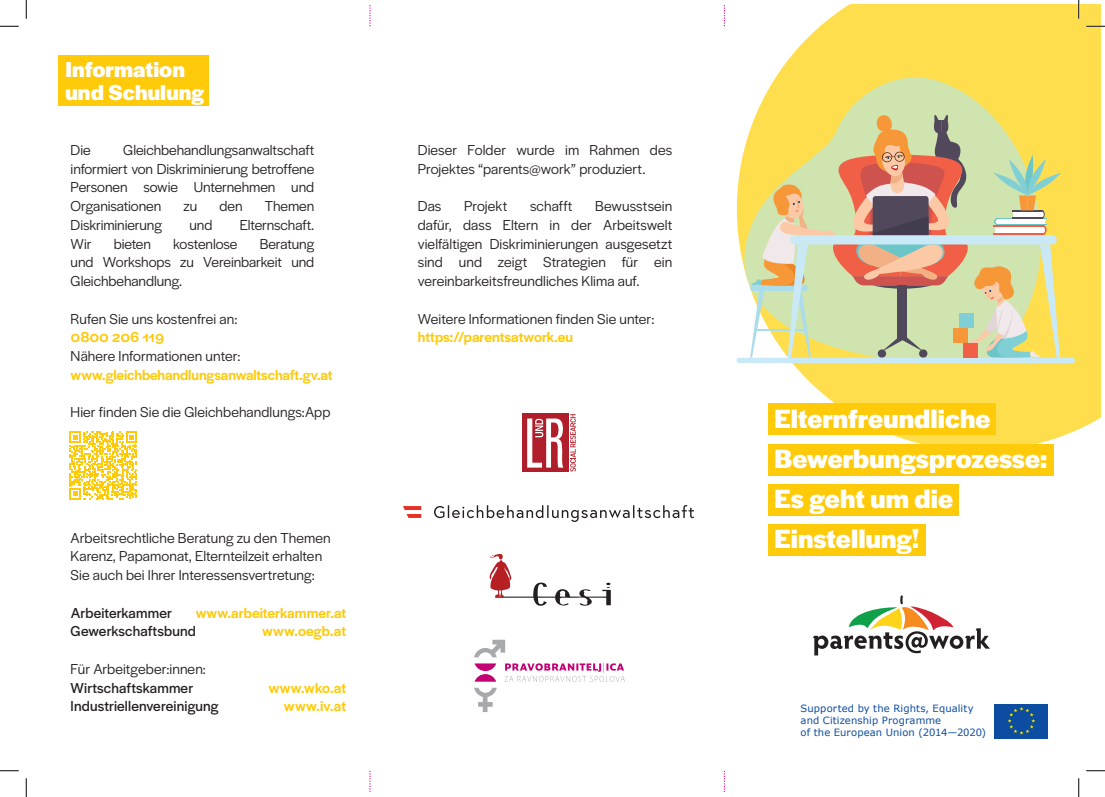
<style>
.page{position:relative;width:1105px;height:797px;background:#fff}
.page>*{position:absolute;margin:0;border:0;box-sizing:border-box;transform-origin:0 0}
.t1{font:700 27.5px/40px "Halyard Display";letter-spacing:.005em;color:#fff}
.t2{font:700 22.5px/22.5px "Halyard Display";letter-spacing:.005em;color:#fff}
.t3{font:15px/18.8px "Halyard Display";color:#231f20;text-align:justify}
.t4{font:500 15px "Halyard Display";letter-spacing:-.005em;color:#feca0a}
.t5{font:15px "Halyard Display";letter-spacing:.01em;color:#231f20}
.t6{font:10px/12px "Verdana";letter-spacing:.01em;color:#0d4da1}
</style>
<div class="page">
<svg style="left:768px;top:5px;width:332px;height:439px;background:#fee266"></svg>
<svg style="left:736px;top:68px;width:343px;height:311px;fill:#ffde4e"></svg>
<div style="left:737px;top:358px;width:338px;height:5px;background:#c8e9f5;border-radius:2px"></div>
<svg style="left:750px;top:113px;width:311px;height:245px;background:#d5c992"></svg>
<div style="left:58px;top:56px;width:150px;height:50px;background:#feca0a"></div>
<svg style="left:70px;top:431px;width:67px;height:68px"></svg>
<svg style="left:813px;top:595px;width:177px;height:60px"></svg>
<svg style="left:995px;top:704px;width:53px;height:34px;background:#14519c"></svg>
<div style="left:768px;top:403px;width:228px;height:31px;background:#feca0a"></div>
<div style="left:768px;top:444px;width:286px;height:31px;background:#feca0a"></div>
<div style="left:768px;top:485px;width:190px;height:31px;background:#feca0a"></div>
<div style="left:768px;top:524px;width:158px;height:31px;background:#feca0a"></div>
<div style="left:522px;top:414px;width:46px;height:58px;background:#b11e2b"></div>
<svg style="left:570px;top:414px;width:6px;height:57px"></svg>
<svg style="left:527px;top:418px;width:36px;height:49px"></svg>
<svg style="left:434px;top:505px;width:260px;height:17px"></svg>
<svg style="left:403px;top:506px;width:18px;height:12px"></svg>
<svg style="left:489px;top:554px;width:122px;height:52px"></svg>
<svg style="left:504px;top:663px;width:121px;height:18px"></svg>
<svg style="left:474px;top:639px;width:31px;height:18px"></svg>
<svg style="left:474px;top:663px;width:22px;height:18px"></svg>
<svg style="left:474px;top:687px;width:23px;height:25px"></svg>
<svg style="left:370px;top:5px;width:1px;height:21px"></svg>
<svg style="left:724px;top:5px;width:1px;height:21px"></svg>
<svg style="left:370px;top:770px;width:1px;height:22px"></svg>
<svg style="left:724px;top:770px;width:1px;height:22px"></svg>
<svg style="left:0;top:25px;width:19px;height:2px"></svg>
<svg style="left:1086px;top:25px;width:19px;height:2px"></svg>
<svg style="left:0;top:770px;width:19px;height:1px"></svg>
<svg style="left:1086px;top:770px;width:19px;height:1px"></svg>
<svg style="left:25px;top:0;width:2px;height:19px"></svg>
<svg style="left:25px;top:778px;width:2px;height:19px"></svg>
<svg style="left:1078px;top:0;width:1px;height:19px"></svg>
<svg style="left:1078px;top:778px;width:1px;height:19px"></svg>
<h2 class="t2" style="left:65px;top:57px;width:140px">Information und Schulung</h2>
<p class="t3" style="left:71px;top:140px;width:245px;text-indent:53px">Gleichbehandlungsanwaltschaft informiert von Diskriminierung betroffene Personen sowie Unternehmen und Organisationen</p>
<p class="t3" style="left:71px;top:140px;width:22px">Die</p>
<p class="t3" style="left:184px;top:196px;width:15px">zu</p>
<p class="t3" style="left:220px;top:196px;width:25px">den</p>
<p class="t3" style="left:265px;top:196px;width:51px">Themen</p>
<p class="t3" style="left:71px;top:215px;width:93px">Diskriminierung</p>
<p class="t3" style="left:189px;top:215px;width:24px">und</p>
<p class="t3" style="left:240px;top:215px;width:76px">Elternschaft.</p>
<p class="t3" style="left:71px;top:233px;width:22px">Wir</p>
<p class="t3" style="left:114px;top:233px;width:39px">bieten</p>
<p class="t3" style="left:173px;top:233px;width:66px">kostenlose</p>
<p class="t3" style="left:71px;top:233px;width:245px;text-indent:189px">Beratung und Workshops zu Vereinbarkeit und Gleichbehandlung.</p>
<p class="t3" style="left:71px;top:308px;width:168px">Rufen Sie uns kostenfrei an:</p>
<p class="t4" style="left:71px;top:326px;width:95px">0800 206 119</p>
<p class="t3" style="left:71px;top:346px;width:171px">Nähere Informationen unter:</p>
<p class="t4" style="left:71px;top:364px;width:263px">www.gleichbehandlungsanwaltschaft.gv.at</p>
<p class="t3" style="left:71px;top:402px;width:261px">Hier finden Sie die Gleichbehandlungs:App</p>
<p class="t3" style="left:71px;top:527px;width:261px;text-align:left">Arbeitsrechtliche Beratung zu den Themen<br>Karenz, Papamonat, Elternteilzeit erhalten<br>Sie auch bei Ihrer Interessensvertretung:</p>
<p class="t5" style="left:71px;top:602px;width:103px">Arbeiterkammer</p>
<p class="t4" style="left:196px;top:602px;width:152px">www.arbeiterkammer.at</p>
<p class="t5" style="left:71px;top:620px;width:127px">Gewerkschaftsbund</p>
<p class="t4" style="left:262px;top:620px;width:86px">www.oegb.at</p>
<p class="t3" style="left:71px;top:658px;width:137px">Für Arbeitgeber:innen:</p>
<p class="t5" style="left:71px;top:677px;width:124px">Wirtschaftskammer</p>
<p class="t4" style="left:269px;top:677px;width:79px">www.wko.at</p>
<p class="t5" style="left:71px;top:695px;width:149px">Industriellenvereinigung</p>
<p class="t4" style="left:284px;top:695px;width:64px">www.iv.at</p>
<p class="t3" style="left:418px;top:140px;width:256px">Dieser Folder wurde im Rahmen des<br>Projektes “parents@work” produziert.</p>
<p class="t3" style="left:418px;top:196px;width:25px">Das</p>
<p class="t3" style="left:464px;top:196px;width:45px">Projekt</p>
<p class="t3" style="left:530px;top:196px;width:44px">schafft</p>
<p class="t3" style="left:418px;top:196px;width:256px;text-indent:177px">Bewusstsein dafür, dass Eltern in der Arbeitswelt vielfältigen Diskriminierungen ausgesetzt sind und zeigt Strategien für ein vereinbarkeitsfreundliches Klima auf.</p>
<p class="t3" style="left:418px;top:308px;width:238px">Weitere Informationen finden Sie unter:</p>
<p class="t4" style="left:418px;top:326px;width:157px">https://parentsatwork.eu</p>
<h1 class="t1" style="left:774px;top:397px;width:274px">Elternfreundliche<br>Bewerbungsprozesse:<br>Es geht um die<br>Einstellung!</h1>
<p class="t6" style="left:801px;top:702px;width:187px">Supported by the Rights, Equality and Citizenship Programme<br>of the European Union (2014—2020)</p>
</div>
